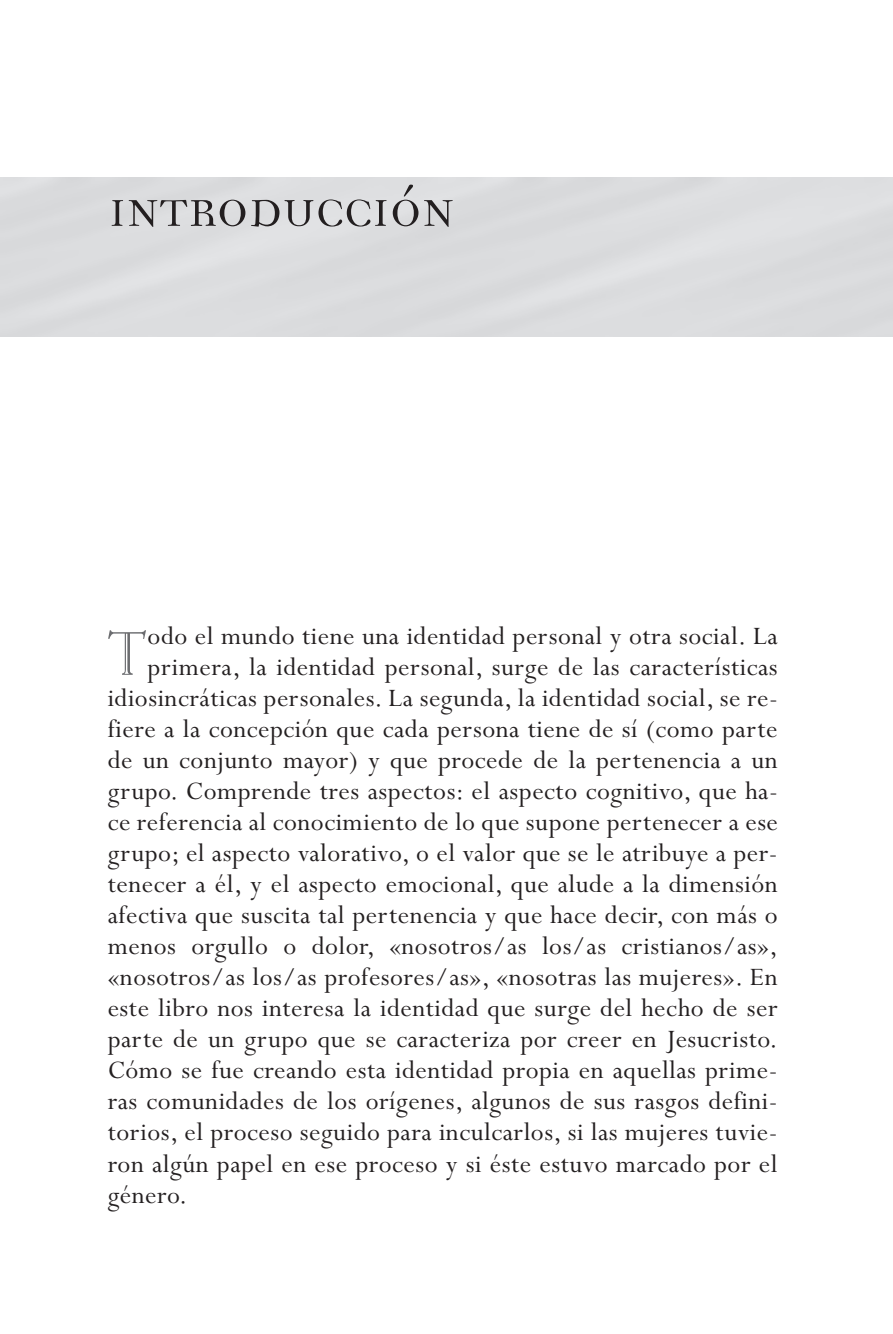
<style>
.page{position:relative;width:893px;height:1334px;background:#fff}
.page>*{position:absolute;margin:0;border:0;box-sizing:border-box;transform-origin:0 0}
.t1{font:65.48px "Linotype Venezia Initiale";color:#6c6d70}
.t2{font:60.52px "Democratica";letter-spacing:-.03em;color:#231f20}
.t3{font:28.12px "Perpetua";letter-spacing:.02em;color:#231f20}
</style>
<div class="page">
<div style="left:0;top:177px;width:892px;height:160px;background:#dcdddf"></div>
<h2 class="t2" style="left:108px;top:181px;width:349px">INTRODUCCIÓN</h2>
<h1 class="t1" style="left:108px;top:616px;width:40px">T</h1>
<p class="t3" style="left:148px;top:621px;width:631px">odo el mundo tiene una identidad personal y otra social. La</p>
<p class="t3" style="left:148px;top:652px;width:631px">primera, la identidad personal, surge de las características</p>
<p class="t3" style="left:108px;top:683px;width:671px">idiosincráticas personales. La segunda, la identidad social, se re-</p>
<p class="t3" style="left:108px;top:714px;width:671px">fiere a la concepción que cada persona tiene de sí (como parte</p>
<p class="t3" style="left:108px;top:745px;width:671px">de un conjunto mayor) y que procede de la pertenencia a un</p>
<p class="t3" style="left:108px;top:776px;width:671px">grupo. Comprende tres aspectos: el aspecto cognitivo, que ha-</p>
<p class="t3" style="left:108px;top:807px;width:671px">ce referencia al conocimiento de lo que supone pertenecer a ese</p>
<p class="t3" style="left:108px;top:838px;width:671px">grupo; el aspecto valorativo, o el valor que se le atribuye a per-</p>
<p class="t3" style="left:108px;top:869px;width:671px">tenecer a él, y el aspecto emocional, que alude a la dimensión</p>
<p class="t3" style="left:108px;top:900px;width:671px">afectiva que suscita tal pertenencia y que hace decir, con más o</p>
<p class="t3" style="left:108px;top:931px;width:671px">menos orgullo o dolor, «nosotros/as los/as cristianos/as»,</p>
<p class="t3" style="left:108px;top:962px;width:671px">«nosotros/as los/as profesores/as», «nosotras las mujeres». En</p>
<p class="t3" style="left:108px;top:993px;width:671px">este libro nos interesa la identidad que surge del hecho de ser</p>
<p class="t3" style="left:108px;top:1024px;width:671px">parte de un grupo que se caracteriza por creer en Jesucristo.</p>
<p class="t3" style="left:108px;top:1055px;width:671px">Cómo se fue creando esta identidad propia en aquellas prime-</p>
<p class="t3" style="left:108px;top:1086px;width:671px">ras comunidades de los orígenes, algunos de sus rasgos defini-</p>
<p class="t3" style="left:108px;top:1117px;width:671px">torios, el proceso seguido para inculcarlos, si las mujeres tuvie-</p>
<p class="t3" style="left:108px;top:1148px;width:671px">ron algún papel en ese proceso y si éste estuvo marcado por el</p>
<p class="t3" style="left:108px;top:1179px;width:81px">género.</p>
</div>
